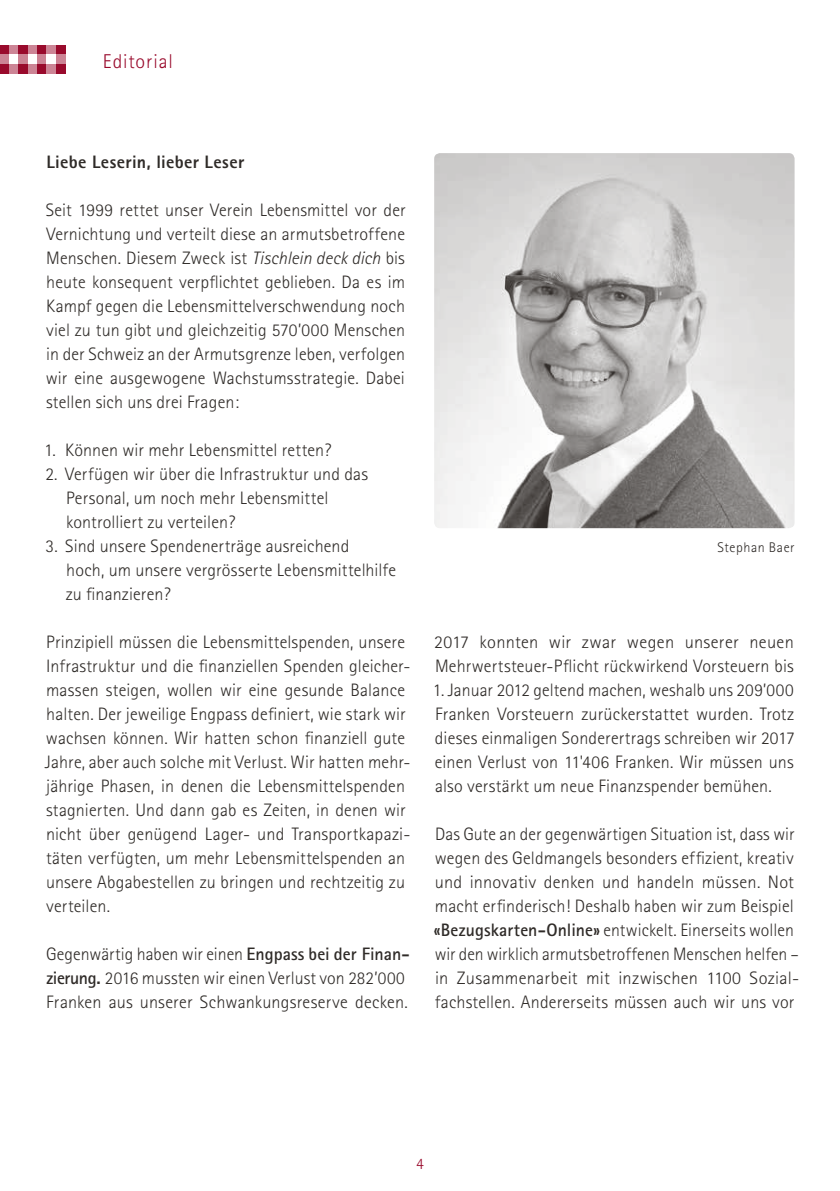
<style>
.page{position:relative;width:840px;height:1191px;background:#fff}
.page>*{position:absolute;margin:0;border:0;box-sizing:border-box;transform-origin:0 0}
.t1{font:300 20px "AT Rotis Sans Serif";letter-spacing:.045em;color:#990a2c}
.t2{font:300 18px/24px "AT Rotis Sans Serif";letter-spacing:.005em;color:#2f2b28}
.t3{font:800 18px "AT Rotis Sans Serif";letter-spacing:.02em;color:#2f2b28}
.t4{font:300 16px "AT Rotis Sans Serif";color:#990a2c}
.t5{font:300 14px "AT Rotis Sans Serif";letter-spacing:.045em;color:#2f2b28}
.s1{font-style:italic}
.s2{font-weight:700}
</style>
<div class="page">
<div style="left:28px;top:45px;width:9px;height:10px;background:#cc8495"></div>
<div style="left:0;top:45px;width:9px;height:10px;background:#990a2c"></div>
<div style="left:37px;top:45px;width:10px;height:10px;background:#990a2c"></div>
<div style="left:0;top:55px;width:9px;height:9px;background:#cc8495"></div>
<div style="left:37px;top:55px;width:10px;height:9px;background:#cc8495"></div>
<div style="left:9px;top:45px;width:10px;height:10px;background:#cc8495"></div>
<div style="left:47px;top:45px;width:9px;height:10px;background:#cc8495"></div>
<div style="left:19px;top:45px;width:9px;height:10px;background:#990a2c"></div>
<div style="left:56px;top:45px;width:9px;height:10px;background:#990a2c"></div>
<div style="left:19px;top:55px;width:9px;height:9px;background:#cc8495"></div>
<div style="left:56px;top:55px;width:9px;height:9px;background:#cc8495"></div>
<div style="left:28px;top:64px;width:9px;height:9px;background:#cc8495"></div>
<div style="left:0;top:64px;width:9px;height:9px;background:#990a2c"></div>
<div style="left:37px;top:64px;width:10px;height:9px;background:#990a2c"></div>
<div style="left:9px;top:64px;width:10px;height:9px;background:#cc8495"></div>
<div style="left:47px;top:64px;width:9px;height:9px;background:#cc8495"></div>
<div style="left:19px;top:64px;width:9px;height:9px;background:#990a2c"></div>
<div style="left:56px;top:64px;width:9px;height:9px;background:#990a2c"></div>
<img style="left:434px;top:153px;width:360px;height:375px">
<p class="t1" style="left:103px;top:50px;width:72px">Editorial</p>
<p class="t3" style="left:46px;top:150px;width:199px">Liebe Leserin, lieber Leser</p>
<p class="t2" style="left:46px;top:198px;width:361px;text-align:justify">Seit 1999 rettet unser Verein Lebensmittel vor der Vernichtung und verteilt diese an armutsbetroffene Menschen. Diesem Zweck ist <span class="s1">Tischlein deck dich</span> bis heute konsequent verpflichtet geblieben. Da es im Kampf gegen die Lebensmittelverschwendung noch viel zu tun gibt und gleichzeitig 570’000 Menschen in der Schweiz an der Armutsgrenze leben, verfolgen wir eine ausgewogene Wachstumsstrategie. Dabei stellen sich uns drei Fragen:</p>
<p class="t2" style="left:44px;top:438px;width:289px">1. Können wir mehr Lebensmittel retten?</p>
<p class="t2" style="left:66px;top:462px;width:303px;text-indent:-21px">2. Verfügen wir über die Infrastruktur und das<br>Personal, um noch mehr Lebensmittel kontrolliert zu verteilen?</p>
<p class="t2" style="left:66px;top:534px;width:332px;text-indent:-20px">3. Sind unsere Spendenerträge ausreichend<br>hoch, um unsere vergrösserte Lebensmittelhilfe zu finanzieren?</p>
<p class="t2" style="left:45px;top:630px;width:367px">Prinzipiell müssen die Lebensmittelspenden, unsere Infrastruktur und die finanziellen Spenden gleicher&shy;massen steigen, wollen wir eine gesunde Balance halten. Der jeweilige Engpass definiert, wie stark wir wachsen können. Wir hatten schon finanziell gute Jahre, aber auch solche mit Verlust. Wir hatten mehr&shy;jährige Phasen, in denen die Lebensmittelspenden stagnierten. Und dann gab es Zeiten, in denen wir nicht über genügend Lager- und Transportkapazi&shy;täten verfügten, um mehr Lebensmittelspenden an unsere Abgabestellen zu bringen und rechtzeitig zu verteilen.</p>
<p class="t2" style="left:46px;top:942px;width:365px">Gegenwärtig haben wir einen <span class="s2">Engpass bei der Finan&shy;zierung.</span> 2016 mussten wir einen Verlust von 282’000<br>Franken aus unserer Schwankungsreserve decken.</p>
<p class="t5" style="left:717px;top:539px;width:78px">Stephan Baer</p>
<p class="t2" style="left:434px;top:630px;width:361px">2017 konnten wir zwar wegen unserer neuen<br>Mehrwertsteuer-Pflicht rückwirkend Vorsteuern bis</p>
<p class="t2" style="left:432px;top:678px;width:363px;text-align:justify">1. Januar 2012 geltend machen, weshalb uns 209’000<br>Franken Vorsteuern zurückerstattet wurden. Trotz dieses einmaligen Sonderertrags schreiben wir 2017 einen Verlust von 11'406 Franken. Wir müssen uns also verstärkt um neue Finanzspender bemühen.</p>
<p class="t2" style="left:433px;top:822px;width:367px">Das Gute an der gegenwärtigen Situation ist, dass wir wegen des Geldmangels besonders effizient, kreativ und innovativ denken und handeln müssen. Not macht erfinderisch! Deshalb haben wir zum Beispiel <span class="s2">«Bezugskarten-Online»</span> entwickelt. Einerseits wollen wir den wirklich armutsbetroffenen Menschen helfen – in Zusammenarbeit mit inzwischen 1100 Sozial&shy;fachstellen. Andererseits müssen auch wir uns vor</p>
<p class="t4" style="left:416px;top:1154px;width:9px">4</p>
</div>
